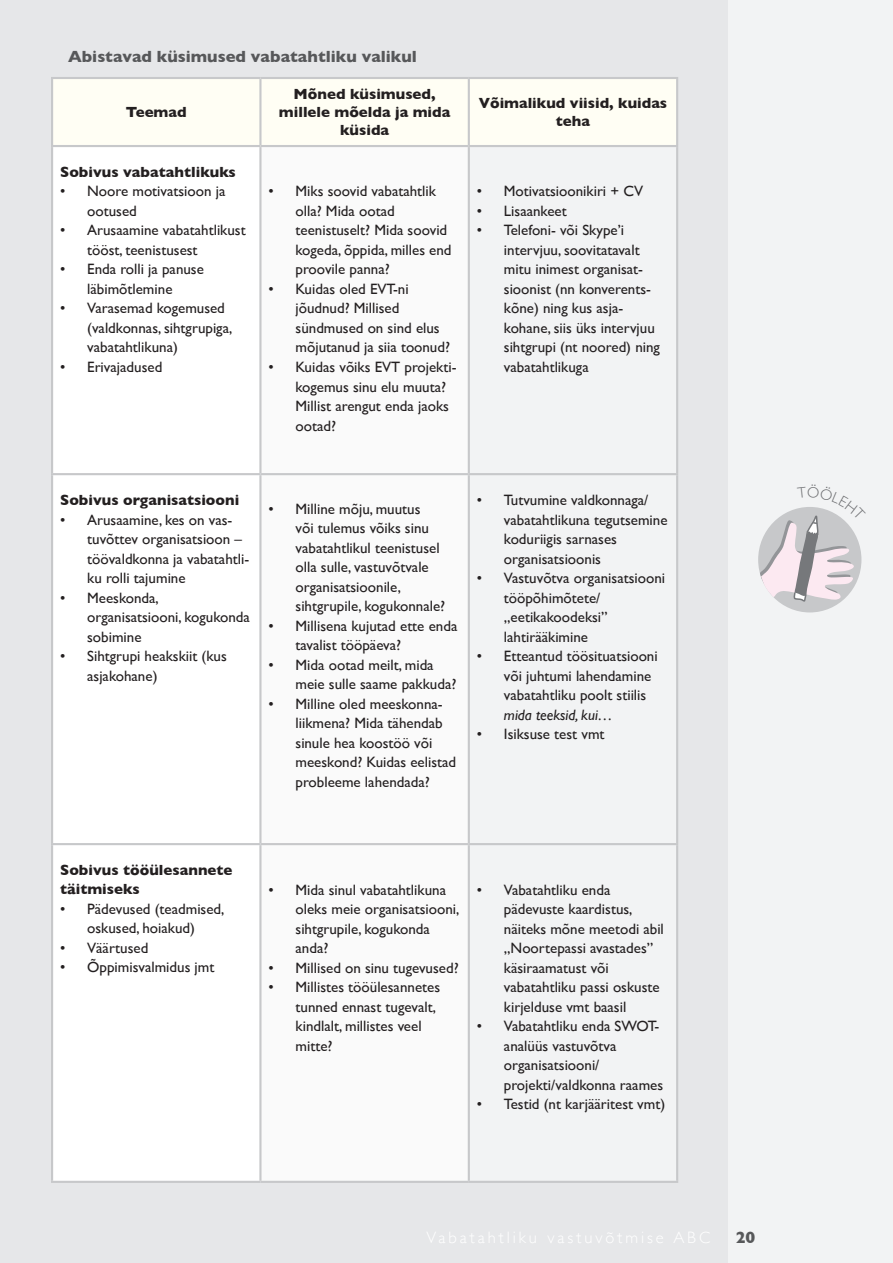
<style>
.page{position:relative;width:893px;height:1263px;background:#fff}
.page>*{position:absolute;margin:0;border:0;box-sizing:border-box;transform-origin:0 0}
.t1{font:700 16.5px "Gill Sans";color:#57585a}
.t2{font:15px/19.5px "Gill Sans";color:#231f20}
.t3{font:700 15px/18px "Gill Sans";color:#231f20;text-align:center}
.s1{font-style:italic}
</style>
<div class="page">
<div style="left:727px;top:0;width:166px;height:1263px;background:#f2f3f4"></div>
<div style="left:0;top:0;width:727px;height:1263px;background:#e6e7e9"></div>
<div style="left:53px;top:79px;width:623px;height:66px;background:#fffef4"></div>
<div style="left:53px;top:147px;width:206px;height:1034px;background:#fff"></div>
<div style="left:262px;top:147px;width:205px;height:1033px;background:#fafafa"></div>
<div style="left:470px;top:148px;width:206px;height:1032px;background:#f2f3f4"></div>
<hr style="left:51px;top:77px;width:209px;height:2px;background:#c7c8ca">
<hr style="left:51px;top:79px;width:2px;height:66px;background:#c7c8ca">
<hr style="left:260px;top:77px;width:209px;height:2px;background:#c7c8ca">
<hr style="left:259px;top:79px;width:2px;height:66px;background:#c7c8ca">
<hr style="left:469px;top:77px;width:209px;height:2px;background:#c7c8ca">
<hr style="left:468px;top:79px;width:2px;height:66px;background:#c7c8ca">
<hr style="left:676px;top:79px;width:2px;height:66px;background:#c7c8ca">
<hr style="left:51px;top:145px;width:209px;height:2px;background:#c7c8ca">
<hr style="left:51px;top:147px;width:2px;height:326px;background:#c7c8ca">
<hr style="left:260px;top:145px;width:209px;height:2px;background:#c7c8ca">
<hr style="left:259px;top:147px;width:2px;height:326px;background:#c7c8ca">
<hr style="left:469px;top:145px;width:209px;height:2px;background:#c7c8ca">
<hr style="left:468px;top:147px;width:2px;height:326px;background:#c7c8ca">
<hr style="left:676px;top:147px;width:2px;height:326px;background:#c7c8ca">
<hr style="left:51px;top:473px;width:209px;height:2px;background:#c7c8ca">
<hr style="left:51px;top:475px;width:2px;height:368px;background:#c7c8ca">
<hr style="left:260px;top:473px;width:209px;height:2px;background:#c7c8ca">
<hr style="left:259px;top:475px;width:2px;height:368px;background:#c7c8ca">
<hr style="left:469px;top:473px;width:209px;height:2px;background:#c7c8ca">
<hr style="left:468px;top:475px;width:2px;height:368px;background:#c7c8ca">
<hr style="left:676px;top:475px;width:2px;height:368px;background:#c7c8ca">
<hr style="left:51px;top:843px;width:209px;height:2px;background:#c7c8ca">
<hr style="left:51px;top:845px;width:2px;height:336px;background:#c7c8ca">
<hr style="left:260px;top:843px;width:209px;height:2px;background:#c7c8ca">
<hr style="left:259px;top:845px;width:2px;height:336px;background:#c7c8ca">
<hr style="left:469px;top:843px;width:209px;height:2px;background:#c7c8ca">
<hr style="left:468px;top:845px;width:2px;height:336px;background:#c7c8ca">
<hr style="left:676px;top:845px;width:2px;height:336px;background:#c7c8ca">
<hr style="left:51px;top:1181px;width:209px;height:2px;background:#c7c8ca">
<hr style="left:260px;top:1181px;width:209px;height:2px;background:#c7c8ca">
<hr style="left:469px;top:1181px;width:209px;height:2px;background:#c7c8ca">
<div style="left:758px;top:507px;width:103px;height:105px;background:#c7c8ca;border-radius:50%"></div>
<svg style="left:760px;top:507px;width:102px;height:95px"></svg>
<p class="t1" style="left:68px;top:44px;width:350px">Abistavad küsimused vabatahtliku valikul</p>
<p class="t3" style="left:126px;top:103px;width:62px">Teemad</p>
<p class="t3" style="left:60px;top:163px;width:177px">Sobivus vabatahtlikuks</p>
<p class="t2" style="left:87px;top:181px;width:140px;text-indent:-27px">• Noore motivatsioon ja ootused</p>
<p class="t2" style="left:87px;top:220px;width:160px;text-indent:-27px">• Arusaamine vabatahtlikust tööst, teenistusest</p>
<p class="t2" style="left:60px;top:259px;width:145px;text-align:center">• Enda rolli ja panuse läbimõtlemine</p>
<p class="t2" style="left:87px;top:298px;width:147px;text-indent:-27px">• Varasemad kogemused (valdkonnas, sihtgrupiga, vabatahtlikuna)</p>
<p class="t2" style="left:60px;top:357px;width:104px">• Erivajadused</p>
<p class="t3" style="left:279px;top:85px;width:173px">Mõned küsimused, millele mõelda ja mida küsida</p>
<p class="t3" style="left:479px;top:94px;width:190px">Võimalikud viisid, kuidas teha</p>
<p class="t2" style="left:296px;top:181px;width:158px;text-indent:-27px">• Miks soovid vabatahtlik olla? Mida ootad teenistuselt? Mida soovid kogeda, õppida, milles end proovile panna?</p>
<p class="t2" style="left:296px;top:279px;width:156px;text-indent:-27px">• Kuidas oled EVT-ni jõudnud? Millised sündmused on sind elus mõjutanud ja siia toonud?</p>
<p class="t2" style="left:296px;top:357px;width:161px;text-indent:-27px">• Kuidas võiks EVT projekti&shy;kogemus sinu elu muuta?<br>Millist arengut enda jaoks ootad?</p>
<p class="t2" style="left:477px;top:181px;width:168px">• Motivatsioonikiri + CV</p>
<p class="t2" style="left:477px;top:201px;width:91px">• Lisaankeet</p>
<p class="t2" style="left:504px;top:220px;width:158px;text-indent:-27px">• Telefoni- või Skype’i intervjuu, soovitatavalt mitu inimest organisat&shy;sioonist (nn konverents&shy;kõne) ning kus asja&shy;kohane, siis üks intervjuu sihtgrupi (nt noored) ning vabatahtlikuga</p>
<p class="t3" style="left:60px;top:491px;width:181px">Sobivus organisatsiooni</p>
<p class="t2" style="left:87px;top:509px;width:164px;text-indent:-27px">• Arusaamine, kes on vas&shy;tuvõttev organisatsioon – töövaldkonna ja vabatahtli&shy;ku rolli tajumine</p>
<p class="t2" style="left:87px;top:587px;width:164px;text-indent:-27px">• Meeskonda, organisatsiooni, kogukonda sobimine</p>
<p class="t2" style="left:87px;top:646px;width:141px;text-indent:-27px">• Sihtgrupi heakskiit (kus asjakohane)</p>
<p class="t2" style="left:296px;top:499px;width:151px;text-indent:-27px">• Milline mõju, muutus<br>või tulemus võiks sinu vabatahtlikul teenistusel olla sulle, vastuvõtvale organisatsioonile, sihtgrupile, kogukonnale?</p>
<p class="t2" style="left:296px;top:616px;width:163px;text-indent:-27px">• Millisena kujutad ette enda tavalist tööpäeva?</p>
<p class="t2" style="left:296px;top:655px;width:162px;text-indent:-27px">• Mida ootad meilt, mida meie sulle saame pakkuda?</p>
<p class="t2" style="left:296px;top:694px;width:162px;text-indent:-27px">• Milline oled meeskonna&shy;liikmena? Mida tähendab sinule hea koostöö või meeskond? Kuidas eelistad probleeme lahendada?</p>
<p class="t2" style="left:504px;top:490px;width:165px;text-indent:-27px">• Tutvumine valdkonnaga/ vabatahtlikuna tegutsemine koduriigis sarnases organisatsioonis</p>
<p class="t2" style="left:504px;top:568px;width:163px;text-indent:-27px">• Vastuvõtva organisatsiooni tööpõhimõtete/ „eetikakoodeksi” lahtirääkimine</p>
<p class="t2" style="left:504px;top:646px;width:155px;text-indent:-27px">• Etteantud töösituatsiooni või juhtumi lahendamine vabatahtliku poolt stiilis <span class="s1">mida teeksid, kui…</span></p>
<p class="t2" style="left:477px;top:724px;width:129px">• Isiksuse test vmt</p>
<p class="t3" style="left:60px;top:860px;width:174px;line-height:19.5px;text-align:left">Sobivus tööülesannete täitmiseks</p>
<p class="t2" style="left:60px;top:899px;width:166px;text-align:center">• Pädevused (teadmised, oskused, hoiakud)</p>
<p class="t2" style="left:60px;top:938px;width:90px">• Väärtused</p>
<p class="t2" style="left:60px;top:957px;width:156px">• Õppimisvalmidus jmt</p>
<p class="t2" style="left:296px;top:879px;width:165px;text-indent:-27px">• Mida sinul vabatahtlikuna oleks meie organisatsiooni, sihtgrupile, kogukonda anda?</p>
<p class="t2" style="left:269px;top:957px;width:192px">• Millised on sinu tugevused?</p>
<p class="t2" style="left:296px;top:977px;width:146px;text-indent:-27px">• Millistes tööülesannetes tunned ennast tugevalt, kindlalt, millistes veel mitte?</p>
<p class="t2" style="left:504px;top:879px;width:161px;text-indent:-27px">• Vabatahtliku enda pädevuste kaardistus, näiteks mõne meetodi abil „Noortepassi avastades” käsiraamatust või vabatahtliku passi oskuste kirjelduse vmt baasil</p>
<p class="t2" style="left:504px;top:1016px;width:161px;text-indent:-27px">• Vabatahtliku enda SWOT&shy;analüüs vastuvõtva organisatsiooni/ projekti/valdkonna raames</p>
<p class="t2" style="left:477px;top:1094px;width:190px">• Testid (nt karjääritest vmt)</p>
<p class="t1" style="left:736px;top:1224px;width:21px">20</p>
</div>
